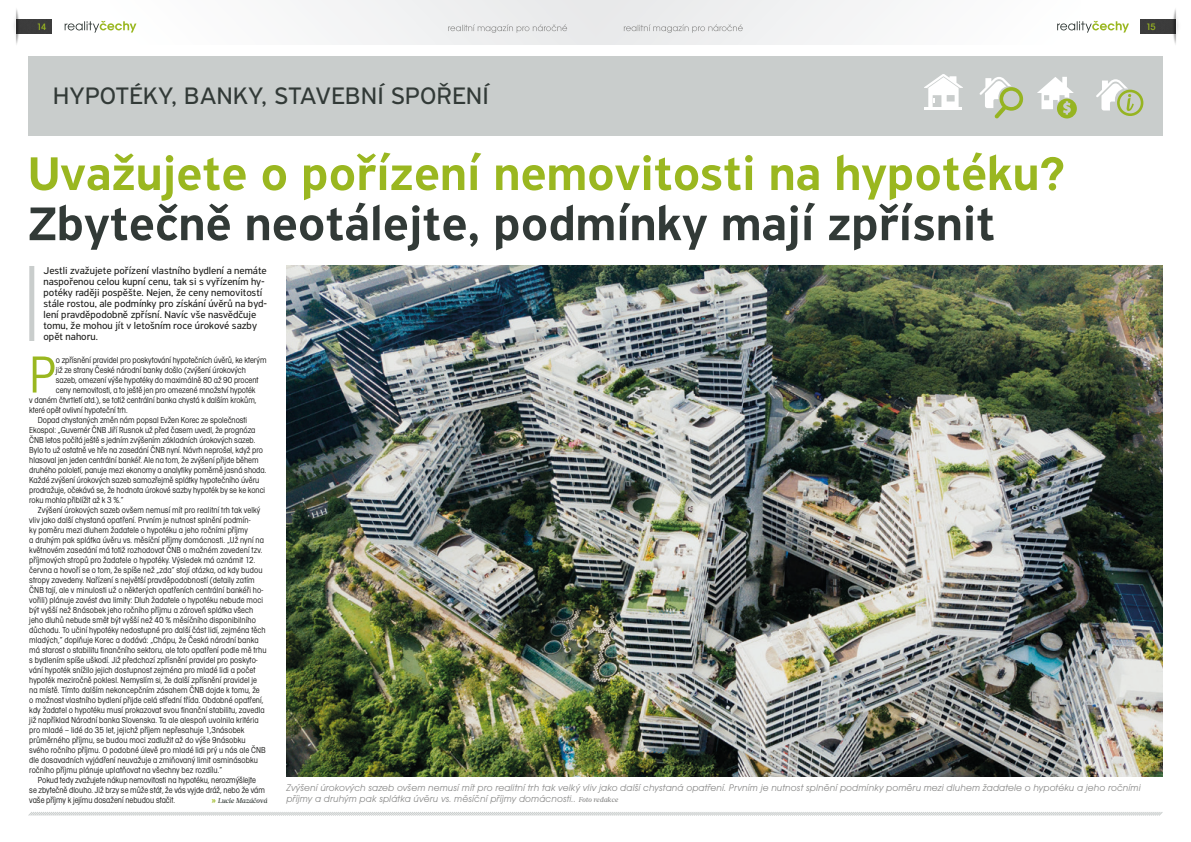
<style>
.page{position:relative;width:1191px;height:842px;background:#fff}
.page>*{position:absolute;margin:0;border:0;box-sizing:border-box;transform-origin:0 0}
.t1{font:53.8px "Avant Gar Got Itc TOT Boo Con";color:#9ab720}
.t2{font:500 50.2px "PF Highway Sans Pro";color:#9ab720}
.t3{font:500 50.2px "PF Highway Sans Pro";color:#323a37}
.t4{font:25.4px "PF Highway Sans Pro";letter-spacing:.02em;color:#323a37}
.t5{font:10.5px/11px "PF Highway Sans Pro";color:#1d1d1b}
.t6{font:10px/11px "Avant Gar Got Itc TOT Boo Obl";letter-spacing:.01em;color:#8a8a89}
.t7{font:9.6px "Avant Gar Got Itc TOT Med Con";color:#9ab720;scale:1.08 1}
.t8{font:9px "Avant Gar Got Itc TOT Boo Con";letter-spacing:.01em;color:#1d1d1b}
.t9{font:italic 500 7px "Glosa Text";letter-spacing:-.01em;color:#323a37}
.s1{font-family:"Vista Sans Bold CE";font-weight:400;font-style:normal;font-size:8px;color:#9ab720}
.s2{font-family:"Glosa Text";font-weight:500;font-style:italic;font-size:7px}
</style>
<div class="page">
<svg style="left:28px;top:812px;width:1135px;height:4px;background:#dee0e0"></svg>
<div style="left:110px;top:0;width:485px;height:44px;background:#f4f4f5"></div>
<div style="left:595px;top:0;width:485px;height:44px;background:#f4f4f5"></div>
<img style="left:26px;top:20px;width:26px;height:14px">
<img style="left:1141px;top:20px;width:25px;height:14px">
<img style="left:16px;top:9px;width:10px;height:36px">
<img style="left:1166px;top:9px;width:10px;height:36px">
<img style="left:14px;top:10px;width:3px;height:31px">
<img style="left:1175px;top:10px;width:3px;height:31px">
<svg style="left:448px;top:24px;width:119px;height:9px"></svg>
<svg style="left:624px;top:24px;width:118px;height:9px"></svg>
<svg style="left:65px;top:21px;width:71px;height:12px"></svg>
<svg style="left:1057px;top:21px;width:72px;height:12px"></svg>
<div style="left:28px;top:56px;width:1134px;height:80px;background:#c9cdcc"></div>
<svg style="left:1037px;top:77px;width:39px;height:41px"></svg>
<svg style="left:979px;top:77px;width:44px;height:42px"></svg>
<hr style="left:924px;top:107px;width:37px;height:2px;background:#fff">
<svg style="left:924px;top:74px;width:39px;height:34px"></svg>
<svg style="left:1096px;top:79px;width:47px;height:37px"></svg>
<img style="left:286px;top:266px;width:876px;height:511px">
<div style="left:29px;top:266px;width:5px;height:75px;background:#c9cdcc"></div>
<p class="t7" style="left:37px;top:21px;width:10px">14</p>
<p class="t7" style="left:1146px;top:21px;width:11px">15</p>
<h3 class="t4" style="left:53px;top:81px;width:437px">HYPOTÉKY, BANKY, STAVEBNÍ SPOŘENÍ</h3>
<h2 class="t2" style="left:28px;top:144px;width:1039px">Uvažujete o pořízení nemovitosti na hypotéku?</h2>
<h2 class="t3" style="left:28px;top:194px;width:969px">Zbytečně neotálejte, podmínky mají zpřísnit</h2>
<p class="t5" style="left:43px;top:265px;width:225px">Jestli zvažujete pořízení vlastního bydlení a nemáte naspořenou celou kupní cenu, tak si s vyřízením hy&shy;potéky raději pospěšte. Nejen, že ceny nemovitostí stále rostou, ale podmínky pro získání úvěrů na byd&shy;lení pravděpodobně zpřísní. Navíc vše nasvědčuje tomu, že mohou jít v letošním roce úrokové sazby opět nahoru.</p>
<h1 class="t1" style="left:29px;top:345px;width:28px">P</h1>
<p class="t8" style="left:56px;top:354px;width:212px">o zpřísnění pravidel pro poskytování hypotečních úvěrů, ke kterým</p>
<p class="t8" style="left:56px;top:364px;width:192px">již ze strany České národní banky došlo (zvýšení úrokových</p>
<p class="t8" style="left:56px;top:374px;width:204px">sazeb, omezení výše hypotéky do maximálně 80 až 90 procent</p>
<p class="t8" style="left:56px;top:384px;width:201px">ceny nemovitosti, a to ještě jen pro omezené množství hypoték</p>
<p class="t8" style="left:29px;top:394px;width:229px">v daném čtvrtletí atd.), se totiž centrální banka chystá k dalším krokům,</p>
<p class="t8" style="left:29px;top:404px;width:100px">které opět ovlivní hypoteční trh.</p>
<p class="t8" style="left:38px;top:414px;width:211px">Dopad chystaných změn nám popsal Evžen Korec ze společnosti</p>
<p class="t8" style="left:29px;top:424px;width:228px">Ekospol: „Guvernér ČNB Jiří Rusnok už před časem uvedl, že prognóza</p>
<p class="t8" style="left:29px;top:434px;width:228px">ČNB letos počítá ještě s jedním zvýšením základních úrokových sazeb.</p>
<p class="t8" style="left:29px;top:444px;width:235px">Bylo to už ostatně ve hře na zasedání ČNB nyní. Návrh neprošel, když pro</p>
<p class="t8" style="left:29px;top:454px;width:231px">hlasoval jen jeden centrální bankéř. Ale na tom, že zvýšení přijde během</p>
<p class="t8" style="left:29px;top:464px;width:239px">druhého pololetí, panuje mezi ekonomy a analytiky poměrně jasná shoda.</p>
<p class="t8" style="left:29px;top:474px;width:231px">Každé zvýšení úrokových sazeb samozřejmě splátky hypotečního úvěru</p>
<p class="t8" style="left:29px;top:484px;width:237px">prodražuje, očekává se, že hodnota úrokové sazby hypoték by se ke konci</p>
<p class="t8" style="left:29px;top:494px;width:96px">roku mohla přiblížit až k 3 %.“</p>
<p class="t8" style="left:38px;top:504px;width:224px">Zvýšení úrokových sazeb ovšem nemusí mít pro realitní trh tak velký</p>
<p class="t8" style="left:29px;top:514px;width:223px">vliv jako další chystaná opatření. Prvním je nutnost splnění podmín-</p>
<p class="t8" style="left:29px;top:524px;width:220px">ky poměru mezi dluhem žadatele o hypotéku a jeho ročními příjmy</p>
<p class="t8" style="left:29px;top:534px;width:236px">a druhým pak splátka úvěru vs. měsíční příjmy domácnosti. „Už nyní na</p>
<p class="t8" style="left:29px;top:544px;width:234px">květnovém zasedání má totiž rozhodovat ČNB o možném zavedení tzv.</p>
<p class="t8" style="left:29px;top:554px;width:227px">příjmových stropů pro žadatele o hypotéky. Výsledek má oznámit 12.</p>
<p class="t8" style="left:29px;top:564px;width:235px">června a hovoří se o tom, že spíše než „zda“ stojí otázka, od kdy budou</p>
<p class="t8" style="left:29px;top:574px;width:227px">stropy zavedeny. Nařízení s největší pravděpodobností (detaily zatím</p>
<p class="t8" style="left:29px;top:584px;width:235px">ČNB tají, ale v minulosti už o některých opatřeních centrální bankéři ho-</p>
<p class="t8" style="left:29px;top:594px;width:235px">vořili) plánuje zavést dva limity: Dluh žadatele o hypotéku nebude moci</p>
<p class="t8" style="left:29px;top:604px;width:225px">být vyšší než 8násobek jeho ročního příjmu a zároveň splátka všech</p>
<p class="t8" style="left:29px;top:614px;width:228px">jeho dluhů nebude smět být vyšší než 40 % měsíčního disponibilního</p>
<p class="t8" style="left:29px;top:624px;width:238px">důchodu. To učiní hypotéky nedostupné pro další část lidí, zejména těch</p>
<p class="t8" style="left:29px;top:634px;width:231px">mladých,“ doplňuje Korec a dodává: „Chápu, že Česká národní banka</p>
<p class="t8" style="left:29px;top:644px;width:239px">má starost o stabilitu finančního sektoru, ale toto opatření podle mě trhu</p>
<p class="t8" style="left:29px;top:654px;width:230px">s bydlením spíše uškodí. Již předchozí zpřísnění pravidel pro poskyto-</p>
<p class="t8" style="left:29px;top:664px;width:228px">vání hypoték snížilo jejich dostupnost zejména pro mladé lidi a počet</p>
<p class="t8" style="left:29px;top:674px;width:229px">hypoték meziročně poklesl. Nemyslím si, že další zpřísnění pravidel je</p>
<p class="t8" style="left:29px;top:684px;width:232px">na místě. Tímto dalším nekoncepčním zásahem ČNB dojde k tomu, že</p>
<p class="t8" style="left:29px;top:694px;width:236px">o možnost vlastního bydlení přijde celá střední třída. Obdobné opatření,</p>
<p class="t8" style="left:29px;top:704px;width:237px">kdy žadatel o hypotéku musí prokazovat svou finanční stabilitu, zavedla</p>
<p class="t8" style="left:29px;top:714px;width:231px">již například Národní banka Slovenska. Ta ale alespoň uvolnila kritéria</p>
<p class="t8" style="left:29px;top:724px;width:217px">pro mladé – lidé do 35 let, jejichž příjem nepřesahuje 1,3násobek</p>
<p class="t8" style="left:29px;top:734px;width:218px">průměrného příjmu, se budou moci zadlužit až do výše 9násobku</p>
<p class="t8" style="left:29px;top:744px;width:238px">svého ročního příjmu. O podobné úlevě pro mladé lidi prý u nás ale ČNB</p>
<p class="t8" style="left:29px;top:754px;width:230px">dle dosavadních vyjádření neuvažuje a zmiňovaný limit osminásobku</p>
<p class="t8" style="left:29px;top:764px;width:194px">ročního příjmu plánuje uplatňovat na všechny bez rozdílu.“</p>
<p class="t8" style="left:38px;top:774px;width:220px">Pokud tedy zvažujete nákup nemovitosti na hypotéku, nerozmýšlejte</p>
<p class="t8" style="left:29px;top:784px;width:237px">se zbytečně dlouho. Již brzy se může stát, že vás vyjde dráž, nebo že vám</p>
<p class="t8" style="left:29px;top:794px;width:147px">vaše příjmy k jejímu dosažení nebudou stačit.</p>
<p class="t9" style="left:212px;top:795px;width:57px"><span class="s1">»</span> Lucie Mazáčová</p>
<p class="t6" style="left:286px;top:782px;width:855px">Zvýšení úrokových sazeb ovšem nemusí mít pro realitní trh tak velký vliv jako další chystaná opatření. Prvním je nutnost splnění podmínky poměru mezi dluhem žadatele o hypotéku a jeho ročními příjmy a druhým pak splátka úvěru vs. měsíční příjmy domácnosti.. <span class="s2">Foto redakce</span></p>
</div>
